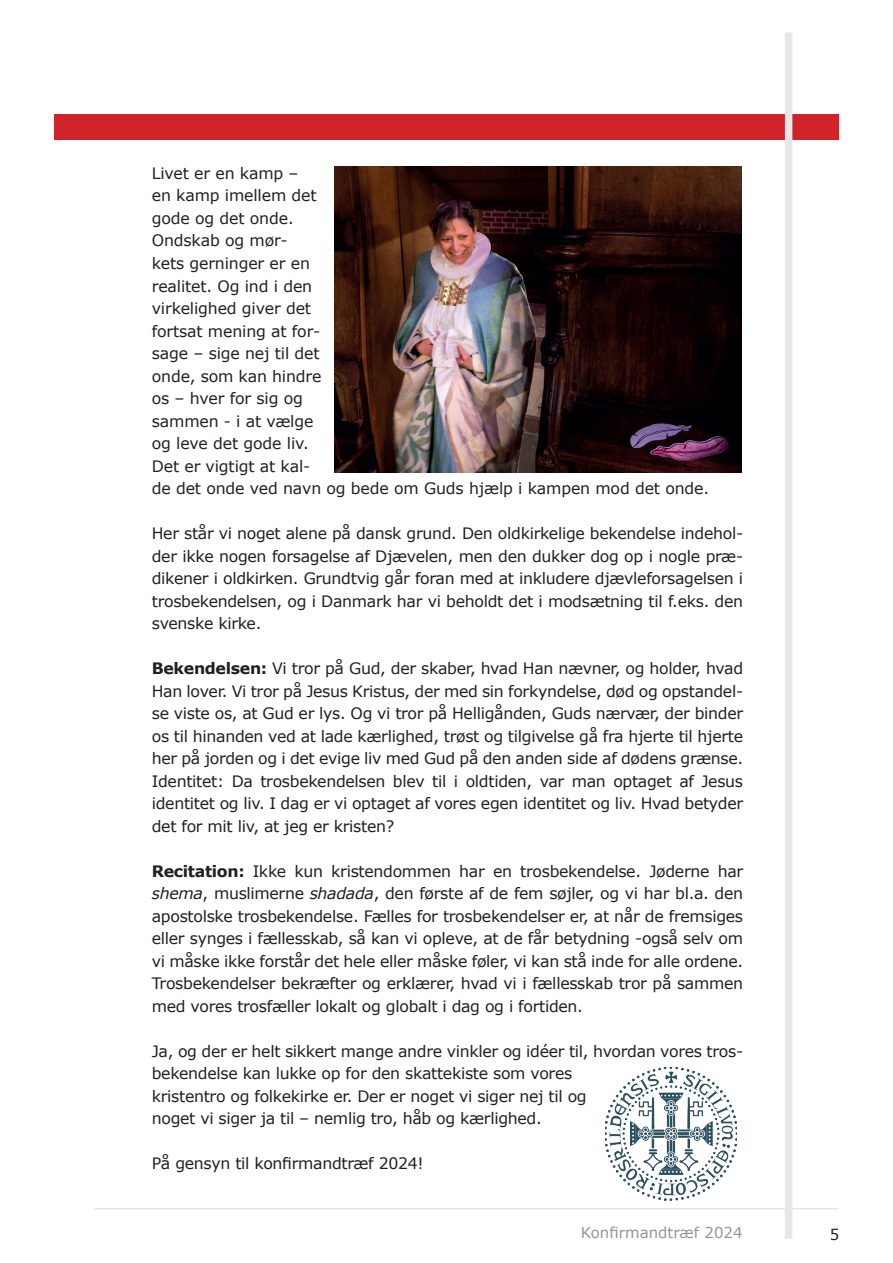
<style>
.page{position:relative;width:893px;height:1263px;background:#fff}
.page>*{position:absolute;margin:0;border:0;box-sizing:border-box;transform-origin:0 0}
.t1{font:15.75px/22.5px "Verdana";letter-spacing:-.02em;color:#231f20;text-align:justify}
.t2{font:15px "Verdana";color:#939598}
.t3{font:15px "Verdana";color:#231f20}
.s1{font-weight:700}
.s2{font-style:italic}
</style>
<div class="page">
<div style="left:54px;top:115px;width:785px;height:25px;background:#d1232a"></div>
<div style="left:785px;top:32px;width:7px;height:1207px;background:#e6e7e9"></div>
<hr style="left:94px;top:1208px;width:745px;height:1px;background:#e6e7e9">
<img style="left:605px;top:1067px;width:131px;height:134px">
<img style="left:334px;top:167px;width:407px;height:305px">
<p class="t1" style="left:152px;top:162px;width:559px;text-align:left">Livet er en kamp –<br>en kamp imellem det<br>gode og det onde.<br>Ondskab og mør-<br>kets gerninger er en<br>realitet. Og ind i den<br>virkelighed giver det<br>fortsat mening at for-<br>sage – sige nej til det<br>onde, som kan hindre<br>os – hver for sig og<br>sammen - i at vælge<br>og leve det gode liv.<br>Det er vigtigt at kal-<br>de det onde ved navn og bede om Guds hjælp i kampen mod det onde.</p>
<p class="t1" style="left:152px;top:522px;width:593px">Her står vi noget alene på dansk grund. Den oldkirkelige bekendelse indehol&shy;der ikke nogen forsagelse af Djævelen, men den dukker dog op i nogle præ&shy;dikener i oldkirken. Grundtvig går foran med at inkludere djævleforsagelsen i trosbekendelsen, og i Danmark har vi beholdt det i modsætning til f.eks. den svenske kirke.</p>
<p class="t1" style="left:152px;top:657px;width:593px"><span class="s1">Bekendelsen:</span> Vi tror på Gud, der skaber, hvad Han nævner, og holder, hvad Han lover. Vi tror på Jesus Kristus, der med sin forkyndelse, død og opstandel&shy;se viste os, at Gud er lys. Og vi tror på Helligånden, Guds nærvær, der binder os til hinanden ved at lade kærlighed, trøst og tilgivelse gå fra hjerte til hjerte her på jorden og i det evige liv med Gud på den anden side af dødens grænse.<br>Identitet: Da trosbekendelsen blev til i oldtiden, var man optaget af Jesus identitet og liv. I dag er vi optaget af vores egen identitet og liv. Hvad betyder det for mit liv, at jeg er kristen?</p>
<p class="t1" style="left:152px;top:859px;width:593px"><span class="s1">Recitation:</span> Ikke kun kristendommen har en trosbekendelse. Jøderne har <span class="s2">shema</span>, muslimerne <span class="s2">shadada</span>, den første af de fem søjler, og vi har bl.a. den apostolske trosbekendelse. Fælles for trosbekendelser er, at når de fremsiges eller synges i fællesskab, så kan vi opleve, at de får betydning -også selv om vi måske ikke forstår det hele eller måske føler, vi kan stå inde for alle ordene.<br>Trosbekendelser bekræfter og erklærer, hvad vi i fællesskab tror på sammen med vores trosfæller lokalt og globalt i dag og i fortiden.</p>
<p class="t1" style="left:152px;top:1040px;width:593px;text-align:left">Ja, og der er helt sikkert mange andre vinkler og idéer til, hvordan vores tros&shy;bekendelse kan lukke op for den skattekiste som vores<br>kristentro og folkekirke er. Der er noget vi siger nej til og<br>noget vi siger ja til – nemlig tro, håb og kærlighed.</p>
<p class="t1" style="left:152px;top:1152px;width:273px">På gensyn til konfirmandtræf 2024!</p>
<p class="t2" style="left:581px;top:1222px;width:163px">Konfirmandtræf 2024</p>
<p class="t3" style="left:830px;top:1224px;width:11px">5</p>
</div>
